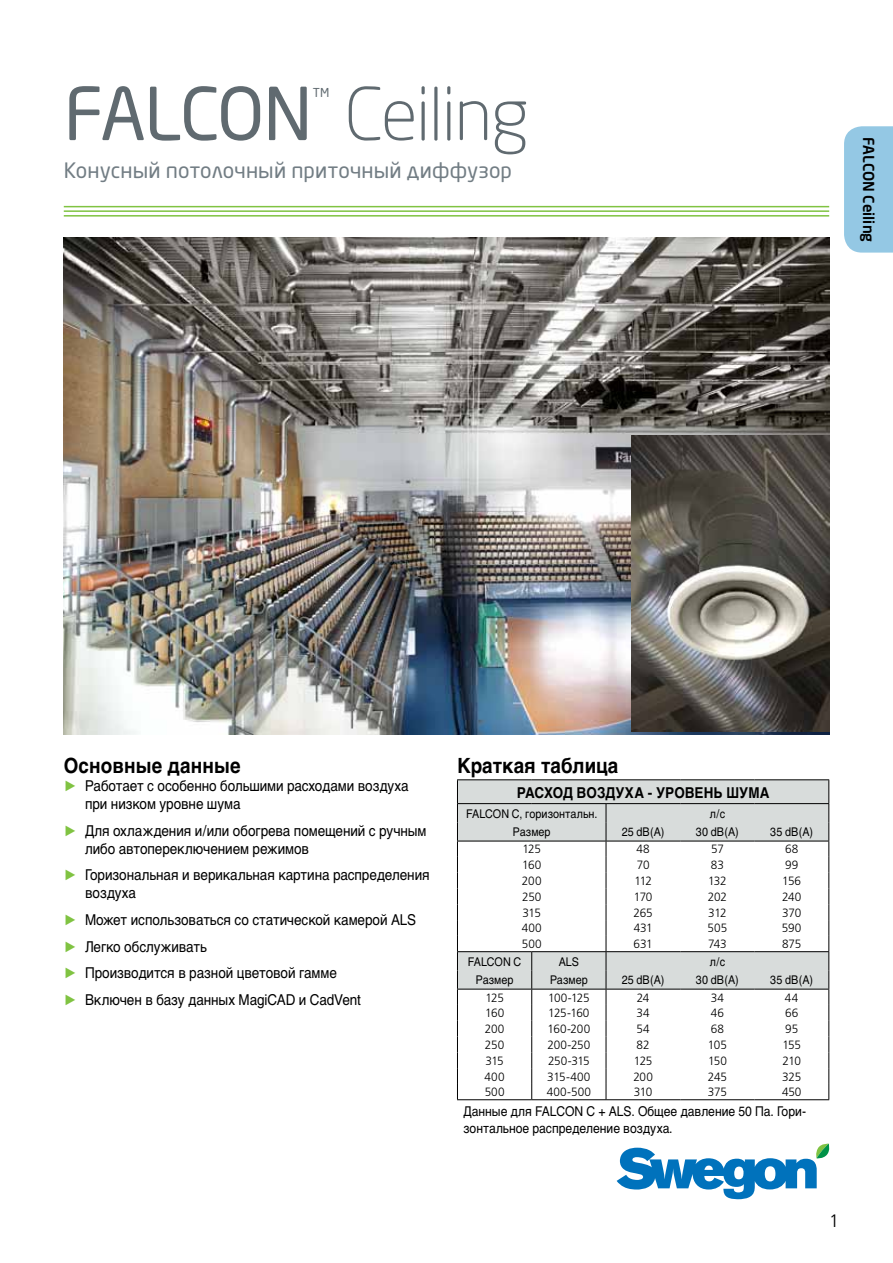
<style>
.page{position:relative;width:893px;height:1263px;background:#fff}
.page>*{position:absolute;margin:0;border:0;box-sizing:border-box;transform-origin:0 0}
.t1{font:300 72px "Neo Sans Pro Cyr";letter-spacing:-.025em;color:#606a70}
.t2{font:21px "Neo Sans Pro Cyr";letter-spacing:.005em;color:#727d84}
.t3{font:700 21px "Helvetica Cyr";color:#000;scale:.9 1}
.t4{font:300 18px "Frutiger";color:#000}
.t5{font:15px/18px "Helvetica Cyr Upright";letter-spacing:-.005em;color:#000;scale:.9 1}
.t6{font:700 15px "Helvetica Cyr";letter-spacing:.005em;color:#000;scale:.9 1}
.t7{font:500 15px "Neo Sans Pro Cyr";letter-spacing:.005em;color:#000}
.t8{font:13.5px/16.2px "Helvetica Cyr Upright";color:#000;scale:.9 1}
.t9{font:12.15px "Neo Sans Pro Cyr";color:#606a70}
.t10{font:300 12px "Frutiger";letter-spacing:-.02em;color:#000}
.t11{font:12px "Helvetica Cyr Upright";letter-spacing:.005em;color:#000;scale:.9 1}
.s1{font-weight:400}
.s2{font-family:"Arial";color:#80c342}
</style>
<div class="page">
<svg style="left:617px;top:1143px;width:212px;height:56px"></svg>
<hr style="left:64px;top:206px;width:765px;height:1px;background:#80c342">
<hr style="left:64px;top:210px;width:765px;height:2px;background:#80c342">
<hr style="left:64px;top:215px;width:765px;height:2px;background:#80c342">
<div style="left:844px;top:126px;width:49px;height:127px;background:#94c8e4"></div>
<img style="left:64px;top:237px;width:765px;height:497px">
<img style="left:632px;top:436px;width:198px;height:296px">
<svg style="left:458px;top:780px;width:370px;height:209px"></svg>
<hr style="left:457px;top:779px;width:75px;height:1px;background:#000">
<hr style="left:532px;top:779px;width:74px;height:1px;background:#000">
<hr style="left:606px;top:779px;width:74px;height:1px;background:#000">
<hr style="left:680px;top:779px;width:75px;height:1px;background:#000">
<hr style="left:755px;top:779px;width:74px;height:1px;background:#000">
<hr style="left:457px;top:803px;width:75px;height:1px;background:#000">
<hr style="left:532px;top:803px;width:74px;height:1px;background:#000">
<hr style="left:606px;top:803px;width:74px;height:1px;background:#000">
<hr style="left:680px;top:803px;width:75px;height:1px;background:#000">
<hr style="left:755px;top:803px;width:74px;height:1px;background:#000">
<hr style="left:457px;top:841px;width:75px;height:1px;background:#000">
<hr style="left:532px;top:841px;width:74px;height:1px;background:#000">
<hr style="left:606px;top:841px;width:74px;height:1px;background:#000">
<hr style="left:680px;top:841px;width:75px;height:1px;background:#000">
<hr style="left:755px;top:841px;width:74px;height:1px;background:#000">
<hr style="left:457px;top:951px;width:75px;height:1px;background:#000">
<hr style="left:532px;top:951px;width:74px;height:1px;background:#000">
<hr style="left:606px;top:951px;width:74px;height:1px;background:#000">
<hr style="left:680px;top:951px;width:75px;height:1px;background:#000">
<hr style="left:755px;top:951px;width:74px;height:1px;background:#000">
<hr style="left:457px;top:989px;width:75px;height:1px;background:#000">
<hr style="left:532px;top:989px;width:74px;height:1px;background:#000">
<hr style="left:606px;top:989px;width:74px;height:1px;background:#000">
<hr style="left:680px;top:989px;width:75px;height:1px;background:#000">
<hr style="left:755px;top:989px;width:74px;height:1px;background:#000">
<svg style="left:457px;top:780px;width:1px;height:319px"></svg>
<svg style="left:606px;top:804px;width:1px;height:295px"></svg>
<svg style="left:828px;top:780px;width:1px;height:319px"></svg>
<hr style="left:457px;top:1099px;width:75px;height:1px;background:#000">
<hr style="left:532px;top:1099px;width:74px;height:1px;background:#000">
<hr style="left:606px;top:1099px;width:74px;height:1px;background:#000">
<hr style="left:680px;top:1099px;width:75px;height:1px;background:#000">
<hr style="left:755px;top:1099px;width:74px;height:1px;background:#000">
<svg style="left:531px;top:952px;width:1px;height:147px"></svg>
<h1 class="t1" style="left:64px;top:71px;width:467px"><span class="s1">FALCON</span> Ceiling</h1>
<p class="t9" style="left:313px;top:85px;width:18px">TM</p>
<h2 class="t2" style="left:64px;top:158px;width:450px">Конусный потолочный приточный диффузор</h2>
<p class="t7" style="left:878px;top:137px;width:107px;rotate:90deg">FALCON Ceiling</p>
<h2 class="t3" style="left:64px;top:754px;width:198px">Основные данные</h2>
<p class="t5" style="left:85px;top:777px;width:361px;text-indent:-21px"><span class="s2">►</span> Работает с особенно большими расходами воздуха при низком уровне шума</p>
<p class="t5" style="left:85px;top:822px;width:381px;text-indent:-21px"><span class="s2">►</span> Для охлаждения и/или обогрева помещений с ручным либо автопереключением режимов</p>
<p class="t5" style="left:85px;top:866px;width:384px;text-indent:-21px"><span class="s2">►</span> Горизональная и верикальная картина распределения воздуха</p>
<p class="t5" style="left:64px;top:906px;width:393px;line-height:26.5px"><span class="s2">►</span> Может использоваться со статической камерой ALS <span class="s2">►</span> Легко обслуживать<br><span class="s2">►</span> Производится в разной цветовой гамме<br><span class="s2">►</span> Включен в базу данных MagiCAD и CadVent</p>
<h2 class="t3" style="left:457px;top:754px;width:181px">Краткая таблица</h2>
<p class="t6" style="left:517px;top:784px;width:282px">РАСХОД ВОЗДУХА - УРОВЕНЬ ШУМА</p>
<p class="t11" style="left:466px;top:807px;width:147px">FALCON C, горизонтальн.</p>
<p class="t11" style="left:710px;top:807px;width:18px">л/с</p>
<p class="t11" style="left:513px;top:825px;width:43px">Размер</p>
<p class="t11" style="left:622px;top:825px;width:49px">25 dB(A)</p>
<p class="t11" style="left:696px;top:825px;width:49px">30 dB(A)</p>
<p class="t11" style="left:770px;top:825px;width:49px">35 dB(A)</p>
<p class="t10" style="left:522px;top:842px;width:20px">125</p>
<p class="t10" style="left:636px;top:842px;width:15px">48</p>
<p class="t10" style="left:711px;top:842px;width:14px">57</p>
<p class="t10" style="left:785px;top:842px;width:15px">68</p>
<p class="t10" style="left:522px;top:858px;width:21px">160</p>
<p class="t10" style="left:637px;top:858px;width:14px">70</p>
<p class="t10" style="left:711px;top:858px;width:15px">83</p>
<p class="t10" style="left:785px;top:858px;width:15px">99</p>
<p class="t10" style="left:522px;top:874px;width:21px">200</p>
<p class="t10" style="left:634px;top:874px;width:19px">112</p>
<p class="t10" style="left:708px;top:874px;width:20px">132</p>
<p class="t10" style="left:782px;top:874px;width:20px">156</p>
<p class="t10" style="left:522px;top:890px;width:21px">250</p>
<p class="t10" style="left:634px;top:890px;width:20px">170</p>
<p class="t10" style="left:708px;top:890px;width:21px">202</p>
<p class="t10" style="left:782px;top:890px;width:21px">240</p>
<p class="t10" style="left:523px;top:906px;width:20px">315</p>
<p class="t10" style="left:634px;top:906px;width:21px">265</p>
<p class="t10" style="left:708px;top:906px;width:20px">312</p>
<p class="t10" style="left:782px;top:906px;width:21px">370</p>
<p class="t10" style="left:522px;top:921px;width:22px">400</p>
<p class="t10" style="left:634px;top:921px;width:20px">431</p>
<p class="t10" style="left:708px;top:921px;width:21px">505</p>
<p class="t10" style="left:782px;top:921px;width:21px">590</p>
<p class="t10" style="left:522px;top:937px;width:21px">500</p>
<p class="t10" style="left:634px;top:937px;width:21px">631</p>
<p class="t10" style="left:708px;top:937px;width:20px">743</p>
<p class="t10" style="left:782px;top:937px;width:21px">875</p>
<p class="t11" style="left:468px;top:955px;width:61px">FALCON C</p>
<p class="t11" style="left:559px;top:955px;width:24px">ALS</p>
<p class="t11" style="left:710px;top:955px;width:18px">л/с</p>
<p class="t11" style="left:476px;top:973px;width:43px">Размер</p>
<p class="t11" style="left:550px;top:973px;width:43px">Размер</p>
<p class="t11" style="left:622px;top:973px;width:49px">25 dB(A)</p>
<p class="t11" style="left:696px;top:973px;width:49px">30 dB(A)</p>
<p class="t11" style="left:770px;top:973px;width:49px">35 dB(A)</p>
<p class="t10" style="left:485px;top:990px;width:20px">125</p>
<p class="t10" style="left:548px;top:990px;width:43px">100-125</p>
<p class="t10" style="left:637px;top:990px;width:14px">24</p>
<p class="t10" style="left:711px;top:990px;width:15px">34</p>
<p class="t10" style="left:785px;top:990px;width:15px">44</p>
<p class="t10" style="left:485px;top:1006px;width:21px">160</p>
<p class="t10" style="left:548px;top:1006px;width:43px">125-160</p>
<p class="t10" style="left:637px;top:1006px;width:15px">34</p>
<p class="t10" style="left:711px;top:1006px;width:15px">46</p>
<p class="t10" style="left:785px;top:1006px;width:15px">66</p>
<p class="t10" style="left:485px;top:1022px;width:21px">200</p>
<p class="t10" style="left:547px;top:1022px;width:44px">160-200</p>
<p class="t10" style="left:636px;top:1022px;width:15px">54</p>
<p class="t10" style="left:711px;top:1022px;width:15px">68</p>
<p class="t10" style="left:785px;top:1022px;width:14px">95</p>
<p class="t10" style="left:485px;top:1038px;width:21px">250</p>
<p class="t10" style="left:547px;top:1038px;width:44px">200-250</p>
<p class="t10" style="left:637px;top:1038px;width:15px">82</p>
<p class="t10" style="left:708px;top:1038px;width:21px">105</p>
<p class="t10" style="left:782px;top:1038px;width:20px">155</p>
<p class="t10" style="left:485px;top:1054px;width:20px">315</p>
<p class="t10" style="left:548px;top:1054px;width:43px">250-315</p>
<p class="t10" style="left:634px;top:1054px;width:20px">125</p>
<p class="t10" style="left:708px;top:1054px;width:20px">150</p>
<p class="t10" style="left:782px;top:1054px;width:20px">210</p>
<p class="t10" style="left:485px;top:1069px;width:22px">400</p>
<p class="t10" style="left:547px;top:1069px;width:45px">315-400</p>
<p class="t10" style="left:633px;top:1069px;width:21px">200</p>
<p class="t10" style="left:708px;top:1069px;width:21px">245</p>
<p class="t10" style="left:782px;top:1069px;width:21px">325</p>
<p class="t10" style="left:485px;top:1085px;width:21px">500</p>
<p class="t10" style="left:547px;top:1085px;width:46px">400-500</p>
<p class="t10" style="left:634px;top:1085px;width:20px">310</p>
<p class="t10" style="left:708px;top:1085px;width:21px">375</p>
<p class="t10" style="left:782px;top:1085px;width:21px">450</p>
<p class="t8" style="left:463px;top:1103px;width:382px">Данные для FALCON C + ALS. Общее давление 50 Пa. Гори&shy;зонтальное распределение воздуха.</p>
<p class="t4" style="left:829px;top:1210px;width:12px">1</p>
</div>
